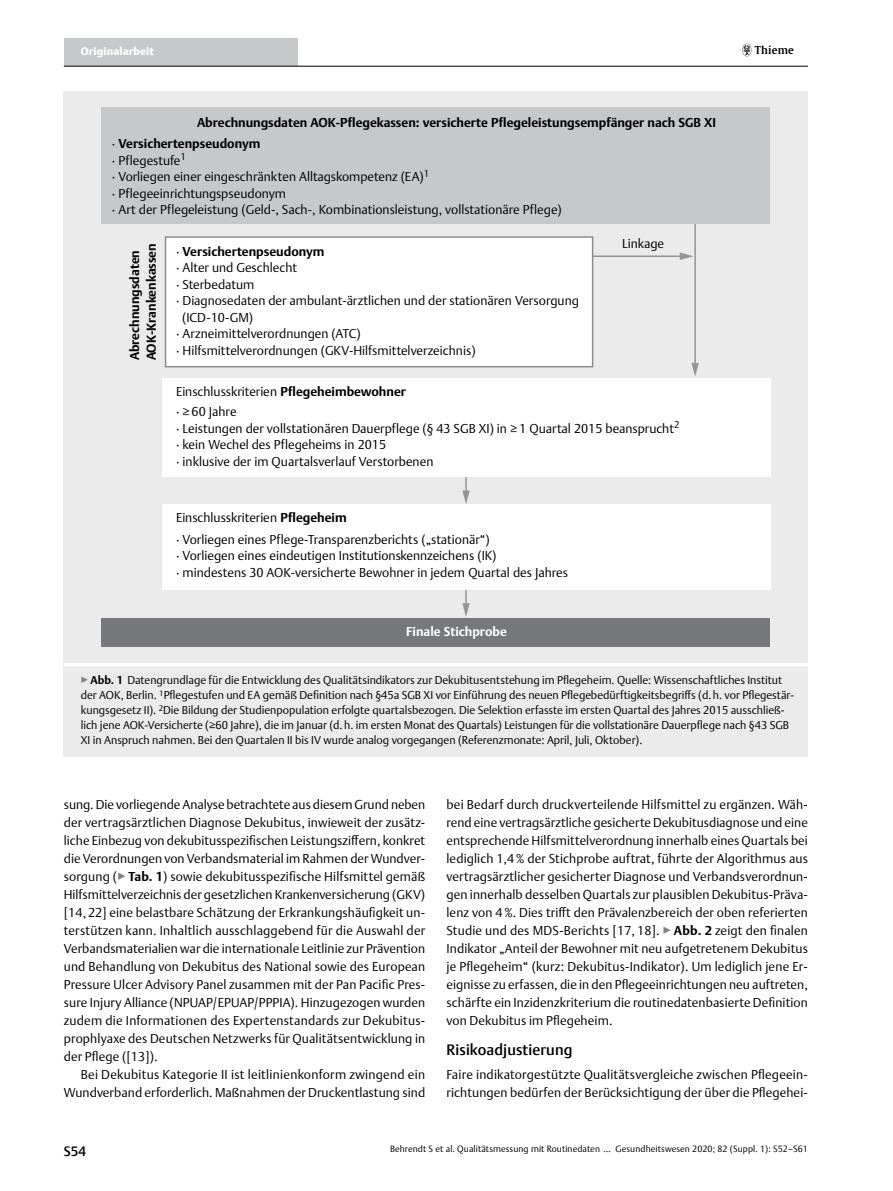
<style>
.page{position:relative;width:893px;height:1191px;background:#fff}
.page>*{position:absolute;margin:0;border:0;box-sizing:border-box;transform-origin:0 0}
.t1{font:500 15px "Thieme Argo 2011";letter-spacing:.01em;color:#000}
.t2{font:500 13.5px "Thieme Argo 2011";color:#000}
.t3{font:300 12.75px/18px "Thieme Argo 2011";color:#000}
.t4{font:700 12.75px/21.1px "Thieme Argo 2011";color:#000}
.t5{font:700 12.75px "Thieme Argo 2011";color:#fff}
.t6{font:300 11.25px/15px "Thieme Argo 2011";color:#000}
.t7{font:900 10.8px "Thieme Argo 2011";letter-spacing:.01em;color:#fff}
.t8{font:600 10.8px "Thieme Gulliver 2011";letter-spacing:.01em;color:#000}
.t9{font:300 9px "Thieme Argo 2011";letter-spacing:.01em;color:#000}
.s1{font-weight:300}
.s2{font-weight:700}
.s3{color:#808285}
</style>
<div class="page">
<div style="left:64px;top:38px;width:234px;height:28px;background:#c7c8ca"></div>
<hr style="left:64px;top:66px;width:744px;height:1px;background:#000">
<svg style="left:742px;top:44px;width:9px;height:12px"></svg>
<div style="left:64px;top:662px;width:744px;height:95px;background:#ebebec"></div>
<hr style="left:64px;top:663px;width:744px;height:3px;background:#fff">
<div style="left:64px;top:92px;width:744px;height:570px;background:#ebebec"></div>
<div style="left:101px;top:107px;width:669px;height:117px;background:#c7c8ca"></div>
<div style="left:101px;top:618px;width:669px;height:29px;background:#77787b"></div>
<div style="left:165px;top:236px;width:428px;height:131px;background:#fff;border:2px solid #8a8c8e"></div>
<div style="left:162px;top:378px;width:608px;height:99px;background:#fff"></div>
<div style="left:162px;top:504px;width:608px;height:85px;background:#fff"></div>
<hr style="left:694px;top:224px;width:2px;height:141px;background:#939598">
<svg style="left:691px;top:363px;width:8px;height:14px"></svg>
<svg style="left:462px;top:477px;width:8px;height:27px"></svg>
<svg style="left:462px;top:590px;width:8px;height:27px"></svg>
<hr style="left:593px;top:255px;width:89px;height:2px;background:#939598">
<svg style="left:680px;top:252px;width:13px;height:8px"></svg>
<p class="t7" style="left:81px;top:44px;width:75px">Originalarbeit</p>
<p class="t8" style="left:755px;top:42px;width:40px">Thieme</p>
<p class="t4" style="left:112px;top:112px;width:606px;text-indent:85px">Abrechnungsdaten AOK-Pflegekassen: versicherte Pflegeleistungsempfänger nach SGB XI <span class="s1">·</span> Versichertenpseudonym</p>
<p class="t3" style="left:112px;top:152px;width:451px;line-height:16.5px">· Pflegestufe<sup>1<br></sup>· Vorliegen einer eingeschränkten Alltagskompetenz (EA)<sup>1<br></sup>· Pflegeeinrichtungspseudonym<br>· Art der Pflegeleistung (Geld-, Sach-, Kombinationsleistung, vollstationäre Pflege)</p>
<p class="t4" style="left:176px;top:241px;width:150px"><span class="s1">·</span> Versichertenpseudonym</p>
<p class="t3" style="left:176px;top:258px;width:123px">· Alter und Geschlecht</p>
<p class="t3" style="left:176px;top:275px;width:80px">· Sterbedatum</p>
<p class="t3" style="left:176px;top:291px;width:404px">· Diagnosedaten der ambulant-ärztlichen und der stationären Versorgung</p>
<p class="t3" style="left:182px;top:308px;width:73px">(ICD-10-GM)</p>
<p class="t3" style="left:176px;top:324px;width:186px">· Arzneimittelverordnungen (ATC)</p>
<p class="t3" style="left:176px;top:341px;width:301px">· Hilfsmittelverordnungen (GKV-Hilfsmittelverzeichnis)</p>
<p class="t3" style="left:622px;top:234px;width:44px">Linkage</p>
<p class="t4" style="left:126px;top:360px;width:119px;line-height:16.5px;rotate:-90deg">Abrechnungsdaten<br>AOK-Krankenkassen</p>
<p class="t3" style="left:176px;top:382px;width:231px">Einschlusskriterien <span class="s2">Pflegeheimbewohner</span></p>
<p class="t3" style="left:176px;top:403px;width:505px;line-height:16.5px">· ≥ 60 Jahre<br>· Leistungen der vollstationären Dauerpflege (§ 43 SGB XI) in ≥ 1 Quartal 2015 beansprucht<sup>2 </sup>· kein Wechel des Pflegeheims in 2015<br>· inklusive der im Quartalsverlauf Verstorbenen</p>
<p class="t3" style="left:176px;top:508px;width:172px">Einschlusskriterien <span class="s2">Pflegeheim</span></p>
<p class="t3" style="left:176px;top:530px;width:393px;line-height:16.5px">· Vorliegen eines Pflege-Transparenzberichts („stationär“)<br>· Vorliegen eines eindeutigen Institutionskennzeichens (IK)<br>· mindestens 30 AOK-versicherte Bewohner in jedem Quartal des Jahres</p>
<p class="t5" style="left:406px;top:623px;width:102px">Finale Stichprobe</p>
<p class="t6" style="left:81px;top:672px;width:715px"><span class="s3">▶</span><span class="s2">Abb. 1</span> Datengrundlage für die Entwicklung des Qualitätsindikators zur Dekubitusentstehung im Pflegeheim. Quelle: Wissenschaftliches Institut der AOK, Berlin. <sup>1</sup>Pflegestufen und EA gemäß Definition nach §45a SGB XI vor Einführung des neuen Pflegebedürftigkeitsbegriffs (d.h. vor Pflegestär&shy;kungsgesetz II). <sup>2</sup>Die Bildung der Studienpopulation erfolgte quartalsbezogen. Die Selektion erfasste im ersten Quartal des Jahres 2015 ausschließ&shy;lich jene AOK-Versicherte (≥60 Jahre), die im Januar (d.h. im ersten Monat des Quartals) Leistungen für die vollstationäre Dauerpflege nach §43 SGB XI in Anspruch nahmen. Bei den Quartalen II bis IV wurde analog vorgegangen (Referenzmonate: April, Juli, Oktober).</p>
<p class="t3" style="left:64px;top:795px;width:363px;text-align:justify">sung. Die vorliegende Analyse betrachtete aus diesem Grund neben der vertragsärztlichen Diagnose Dekubitus, inwieweit der zusätz&shy;liche Einbezug von dekubitusspezifischen Leistungsziffern, konkret die Verordnungen von Verbandsmaterial im Rahmen der Wundver&shy;sorgung (<span class="s3">▶</span><span class="s2">Tab. 1</span>) sowie dekubitusspezifische Hilfsmittel gemäß Hilfsmittelverzeichnis der gesetzlichen Krankenversicherung (GKV) [14, 22] eine belastbare Schätzung der Erkrankungshäufigkeit un&shy;terstützen kann. Inhaltlich ausschlaggebend für die Auswahl der Verbandsmaterialien war die internationale Leitlinie zur Prävention und Behandlung von Dekubitus des National sowie des European Pressure Ulcer Advisory Panel zusammen mit der Pan Pacific Pres&shy;sure Injury Alliance (NPUAP/EPUAP/PPPIA). Hinzugezogen wurden zudem die Informationen des Expertenstandards zur Dekubitus&shy;prophlyaxe des Deutschen Netzwerks für Qualitätsentwicklung in der Pflege ([13]).</p>
<p class="t3" style="left:64px;top:1065px;width:363px;text-align:right">Bei Dekubitus Kategorie II ist leitlinienkonform zwingend ein<br>Wundverband erforderlich. Maßnahmen der Druckentlastung sind</p>
<p class="t3" style="left:446px;top:795px;width:363px;text-align:justify">bei Bedarf durch druckverteilende Hilfsmittel zu ergänzen. Wäh&shy;rend eine vertragsärztliche gesicherte Dekubitusdiagnose und eine entsprechende Hilfsmittelverordnung innerhalb eines Quartals bei lediglich 1,4% der Stichprobe auftrat, führte der Algorithmus aus vertragsärztlicher gesicherter Diagnose und Verbandsverordnun&shy;gen innerhalb desselben Quartals zur plausiblen Dekubitus-Präva&shy;lenz von 4%. Dies trifft den Prävalenzbereich der oben referierten Studie und des MDS-Berichts [17, 18]. <span class="s3">▶</span><span class="s2">Abb. 2</span> zeigt den finalen Indikator „Anteil der Bewohner mit neu aufgetretenem Dekubitus je Pflegeheim“ (kurz: Dekubitus-Indikator). Um lediglich jene Er&shy;eignisse zu erfassen, die in den Pflegeeinrichtungen neu auftreten, schärfte ein Inzidenzkriterium die routinedatenbasierte Definition von Dekubitus im Pflegeheim.</p>
<p class="t1" style="left:446px;top:1040px;width:128px">Risikoadjustierung</p>
<p class="t3" style="left:446px;top:1065px;width:363px">Faire indikatorgestützte Qualitätsvergleiche zwischen Pflegeein&shy;richtungen bedürfen der Berücksichtigung der über die Pflegehei-</p>
<p class="t2" style="left:64px;top:1142px;width:24px">S54</p>
<p class="t9" style="left:390px;top:1143px;width:419px">Behrendt S et al. Qualitätsmessung mit Routinedaten … Gesundheitswesen 2020; 82 (Suppl. 1): S52–S61</p>
</div>
